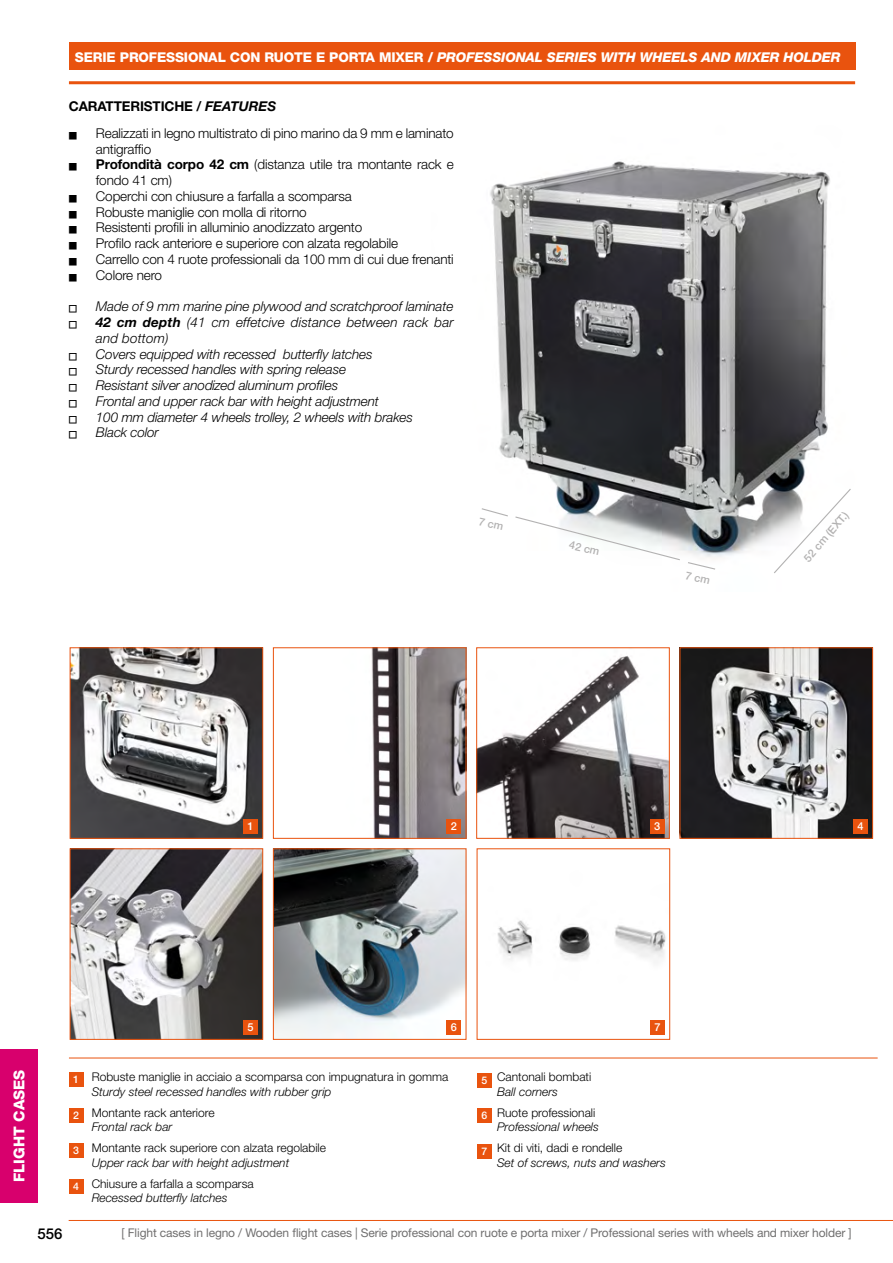
<style>
.page{position:relative;width:893px;height:1263px;background:#fff}
.page>*{position:absolute;margin:0;border:0;box-sizing:border-box;transform-origin:0 0}
.t1{font:800 15px "Helvetica Neue";color:#fff}
.t2{font:500 15px "Helvetica Neue";color:#000}
.t3{font:300 13.5px/15.8px "Helvetica Neue";letter-spacing:-.01em;color:#000}
.t4{font:italic 300 13.5px "Helvetica Neue";letter-spacing:-.01em;color:#000}
.t5{font:italic 800 13.5px "Helvetica Neue";letter-spacing:-.01em;color:#fff}
.t6{font:italic 300 13.5px/15.8px "Helvetica Neue";letter-spacing:.01em;color:#000}
.t7{font:700 13.5px "Helvetica Neue";letter-spacing:-.01em;color:#000}
.t8{font:300 12px/14.4px "Helvetica Neue";color:#000}
.t9{font:12px "Helvetica Neue";letter-spacing:-.01em;color:#706f6f}
.t10{font:italic 300 12px/14.4px "Helvetica Neue";color:#000}
.t11{font:500 10.95px "Helvetica Neue";color:#b3b2b2}
.t12{font:500 10.95px "Helvetica Neue";color:#fff}
.t13{font:500 10.5px "Helvetica Neue";color:#fff}
.t14{font:7.5px "Square Things";color:#000}
.s1{font-style:normal}
.s2{font-style:italic}
.s3{font-weight:700}
</style>
<div class="page">
<img style="left:490px;top:161px;width:340px;height:398px">
<img style="left:72px;top:649px;width:189px;height:188px">
<img style="left:371px;top:649px;width:93px;height:188px">
<img style="left:478px;top:656px;width:190px;height:181px">
<img style="left:72px;top:850px;width:189px;height:188px">
<img style="left:275px;top:850px;width:189px;height:188px">
<img style="left:497px;top:920px;width:169px;height:40px">
<img style="left:682px;top:649px;width:189px;height:188px">
<hr style="left:69px;top:1220px;width:824px;height:1px;background:#e9530e">
<div style="left:0;top:1049px;width:38px;height:154px;background:#d8006d"></div>
<hr style="left:69px;top:81px;width:786px;height:3px;background:#e9530e">
<div style="left:69px;top:43px;width:786px;height:27px;background:#e9530e"></div>
<div style="left:69px;top:1073px;width:14px;height:14px;background:#e9530e"></div>
<div style="left:69px;top:1108px;width:14px;height:14px;background:#e9530e"></div>
<div style="left:69px;top:1144px;width:14px;height:14px;background:#e9530e"></div>
<div style="left:69px;top:1179px;width:14px;height:14px;background:#e9530e"></div>
<hr style="left:69px;top:1058px;width:809px;height:1px;background:#e9530e">
<div style="left:477px;top:1073px;width:15px;height:14px;background:#e9530e"></div>
<div style="left:477px;top:1108px;width:15px;height:15px;background:#e9530e"></div>
<div style="left:477px;top:1144px;width:15px;height:14px;background:#e9530e"></div>
<div style="left:70px;top:647px;width:193px;height:192px;border:1px solid #e9530e"></div>
<div style="left:243px;top:819px;width:15px;height:15px;background:#e9530e"></div>
<div style="left:273px;top:647px;width:193px;height:192px;border:1px solid #e9530e"></div>
<div style="left:446px;top:819px;width:15px;height:15px;background:#e9530e"></div>
<div style="left:476px;top:647px;width:194px;height:192px;border:1px solid #e9530e"></div>
<div style="left:650px;top:819px;width:15px;height:15px;background:#e9530e"></div>
<div style="left:70px;top:848px;width:193px;height:192px;border:1px solid #e9530e"></div>
<div style="left:243px;top:1020px;width:15px;height:15px;background:#e9530e"></div>
<div style="left:273px;top:848px;width:193px;height:192px;border:1px solid #e9530e"></div>
<div style="left:446px;top:1020px;width:15px;height:15px;background:#e9530e"></div>
<div style="left:477px;top:848px;width:193px;height:192px;border:1px solid #e9530e"></div>
<div style="left:650px;top:1020px;width:15px;height:15px;background:#e9530e"></div>
<div style="left:680px;top:647px;width:193px;height:192px;border:1px solid #e9530e"></div>
<div style="left:853px;top:819px;width:15px;height:15px;background:#e9530e"></div>
<svg style="left:773px;top:487px;width:78px;height:86px"></svg>
<svg style="left:482px;top:507px;width:234px;height:63px"></svg>
<p class="t5" style="left:75px;top:49px;width:767px"><span class="s1">SERIE PROFESSIONAL CON RUOTE E PORTA MIXER /</span> PROFESSIONAL SERIES WITH WHEELS AND MIXER HOLDER</p>
<p class="t7" style="left:69px;top:98px;width:209px">CARATTERISTICHE / <span class="s2">FEATURES</span></p>
<p class="t14" style="left:69px;top:132px;width:10px">A</p>
<p class="t3" style="left:96px;top:125px;width:359px">Realizzati in legno multistrato di pino marino da 9 mm e laminato antigraffio</p>
<p class="t14" style="left:69px;top:163px;width:10px">A</p>
<p class="t3" style="left:96px;top:156px;width:359px"><span class="s3">Profondità corpo 42 cm</span> (distanza utile tra montante rack e fondo 41 cm)</p>
<p class="t14" style="left:69px;top:195px;width:10px">A</p>
<p class="t3" style="left:96px;top:188px;width:257px">Coperchi con chiusure a farfalla a scomparsa</p>
<p class="t14" style="left:69px;top:211px;width:10px">A</p>
<p class="t3" style="left:96px;top:204px;width:212px">Robuste maniglie con molla di ritorno</p>
<p class="t14" style="left:69px;top:226px;width:10px">A</p>
<p class="t3" style="left:96px;top:219px;width:268px">Resistenti profili in alluminio anodizzato argento</p>
<p class="t14" style="left:69px;top:242px;width:10px">A</p>
<p class="t3" style="left:96px;top:235px;width:304px">Profilo rack anteriore e superiore con alzata regolabile</p>
<p class="t14" style="left:69px;top:258px;width:10px">A</p>
<p class="t3" style="left:96px;top:251px;width:359px">Carrello con 4 ruote professionali da 100 mm di cui due frenanti</p>
<p class="t14" style="left:69px;top:274px;width:10px">A</p>
<p class="t3" style="left:96px;top:267px;width:68px">Colore nero</p>
<p class="t14" style="left:69px;top:305px;width:10px">A</p>
<p class="t4" style="left:96px;top:298px;width:359px">Made of 9 mm marine pine plywood and scratchproof laminate</p>
<p class="t14" style="left:69px;top:321px;width:10px">A</p>
<p class="t6" style="left:96px;top:314px;width:359px"><span class="s3">42 cm depth</span> (41 cm effetcive distance between rack bar and bottom)</p>
<p class="t14" style="left:69px;top:352px;width:10px">A</p>
<p class="t4" style="left:96px;top:346px;width:278px">Covers equipped with recessed butterfly latches</p>
<p class="t14" style="left:69px;top:368px;width:10px">A</p>
<p class="t4" style="left:96px;top:361px;width:252px">Sturdy recessed handles with spring release</p>
<p class="t14" style="left:69px;top:384px;width:10px">A</p>
<p class="t4" style="left:96px;top:377px;width:244px">Resistant silver anodized aluminum profiles</p>
<p class="t14" style="left:69px;top:400px;width:10px">A</p>
<p class="t4" style="left:96px;top:393px;width:284px">Frontal and upper rack bar with height adjustment</p>
<p class="t14" style="left:69px;top:415px;width:10px">A</p>
<p class="t4" style="left:96px;top:409px;width:318px">100 mm diameter 4 wheels trolley, 2 wheels with brakes</p>
<p class="t14" style="left:69px;top:431px;width:10px">A</p>
<p class="t4" style="left:96px;top:424px;width:64px">Black color</p>
<p class="t11" style="left:571px;top:538px;width:32px;rotate:13deg">42 cm</p>
<p class="t11" style="left:801px;top:556px;width:64px;rotate:-50deg">52 cm (EXT.)</p>
<p class="t12" style="left:248px;top:820px;width:8px">1</p>
<p class="t12" style="left:451px;top:820px;width:8px">2</p>
<p class="t12" style="left:654px;top:820px;width:8px">3</p>
<p class="t12" style="left:857px;top:820px;width:8px">4</p>
<p class="t12" style="left:248px;top:1021px;width:8px">5</p>
<p class="t12" style="left:451px;top:1021px;width:8px">6</p>
<p class="t12" style="left:655px;top:1021px;width:8px">7</p>
<p class="t1" style="left:10px;top:1182px;width:114px;rotate:-90deg">FLIGHT CASES</p>
<p class="t13" style="left:73px;top:1073px;width:7px">1</p>
<p class="t13" style="left:73px;top:1109px;width:7px">2</p>
<p class="t13" style="left:73px;top:1144px;width:7px">3</p>
<p class="t13" style="left:73px;top:1180px;width:7px">4</p>
<p class="t8" style="left:92px;top:1069px;width:358px">Robuste maniglie in acciaio a scomparsa con impugnatura in gomma<br><span class="s2">Sturdy steel recessed handles with rubber grip</span></p>
<p class="t8" style="left:92px;top:1105px;width:124px">Montante rack anteriore<br><span class="s2">Frontal rack bar</span></p>
<p class="t8" style="left:92px;top:1140px;width:236px">Montante rack superiore con alzata regolabile<br><span class="s2">Upper rack bar with height adjustment</span></p>
<p class="t8" style="left:92px;top:1176px;width:164px">Chiusure a farfalla a scomparsa<br><span class="s2">Recessed butterfly latches</span></p>
<p class="t13" style="left:481px;top:1074px;width:7px">5</p>
<p class="t13" style="left:481px;top:1109px;width:7px">6</p>
<p class="t13" style="left:481px;top:1145px;width:7px">7</p>
<p class="t8" style="left:497px;top:1069px;width:96px">Cantonali bombati<br><span class="s2">Ball corners</span></p>
<p class="t8" style="left:497px;top:1105px;width:103px">Ruote professionali<br><span class="s2">Professional wheels</span></p>
<p class="t10" style="left:497px;top:1140px;width:170px"><span class="s1">Kit di viti, dadi e rondelle<br></span>Set of screws, nuts and washers</p>
<p class="t2" style="left:38px;top:1224px;width:27px">556</p>
<p class="t9" style="left:122px;top:1226px;width:731px">[ Flight cases in legno / Wooden flight cases | Serie professional con ruote e porta mixer / Professional series with wheels and mixer holder ]</p>
</div>
